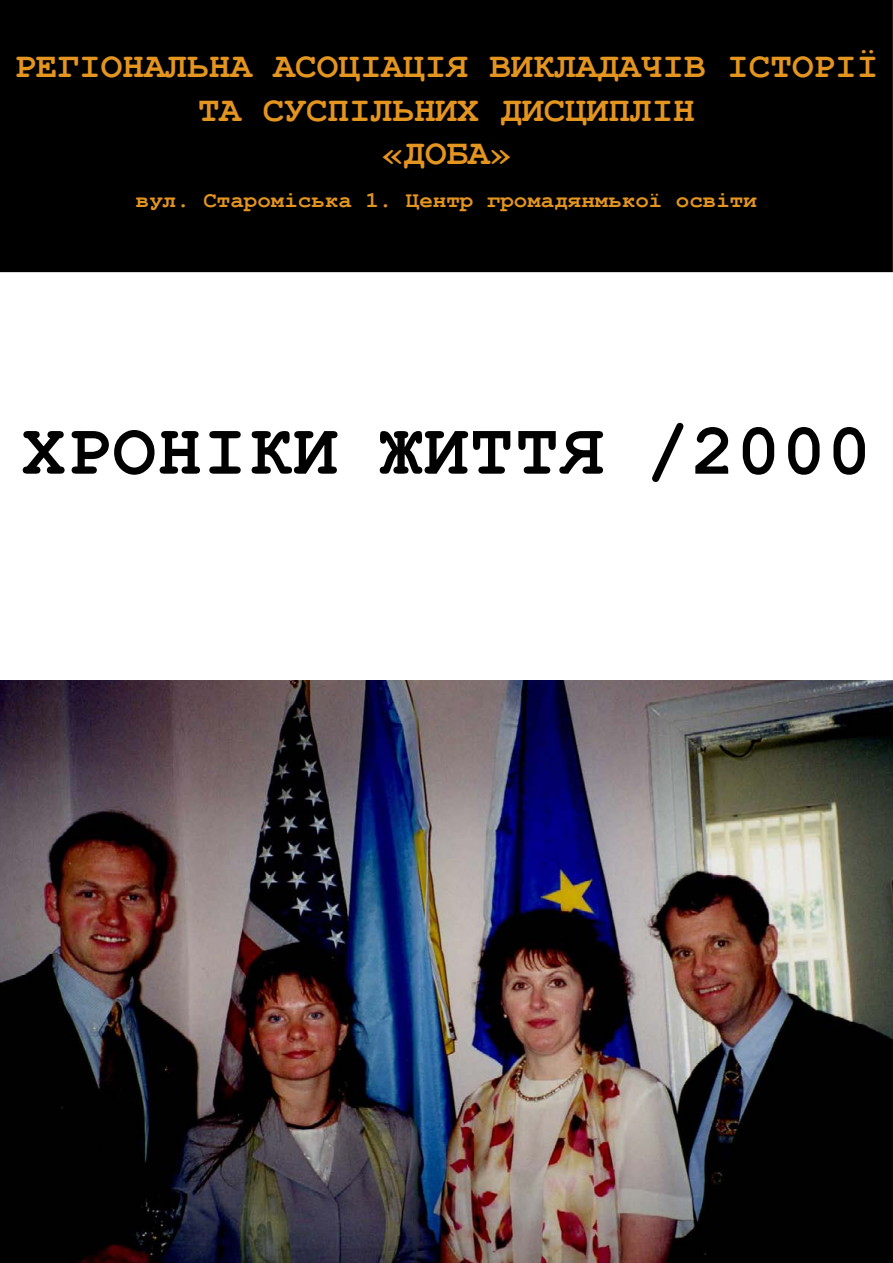
<style>
.page{position:relative;width:893px;height:1263px;background:#fff}
.page>*{position:absolute;margin:0;border:0;box-sizing:border-box;transform-origin:0 0}
.t1{font:700 72px "Courier New";letter-spacing:.03em;color:#000}
.t2{font:700 36px/43.2px "Courier New";color:#e49520;text-align:center}
.t3{font:700 22.5px "Courier New";color:#e49520}
</style>
<div class="page">
<div style="left:1px;top:1px;width:891px;height:270px;background:#000"></div>
<div style="left:0;top:0;width:893px;height:272px;border:2px solid #000"></div>
<img style="left:0;top:680px;width:893px;height:583px">
<p class="t2" style="left:14px;top:43px;width:866px">РЕГІОНАЛЬНА АСОЦІАЦІЯ ВИКЛАДАЧІВ ІСТОРІЇ<br>ТА СУСПІЛЬНИХ ДИСЦИПЛІН<br>«ДОБА»</p>
<p class="t3" style="left:136px;top:186px;width:623px">вул. Староміська 1. Центр громадянмької освіти</p>
<h1 class="t1" style="left:22px;top:407px;width:850px">ХРОНІКИ ЖИТТЯ /2000</h1>
</div>
